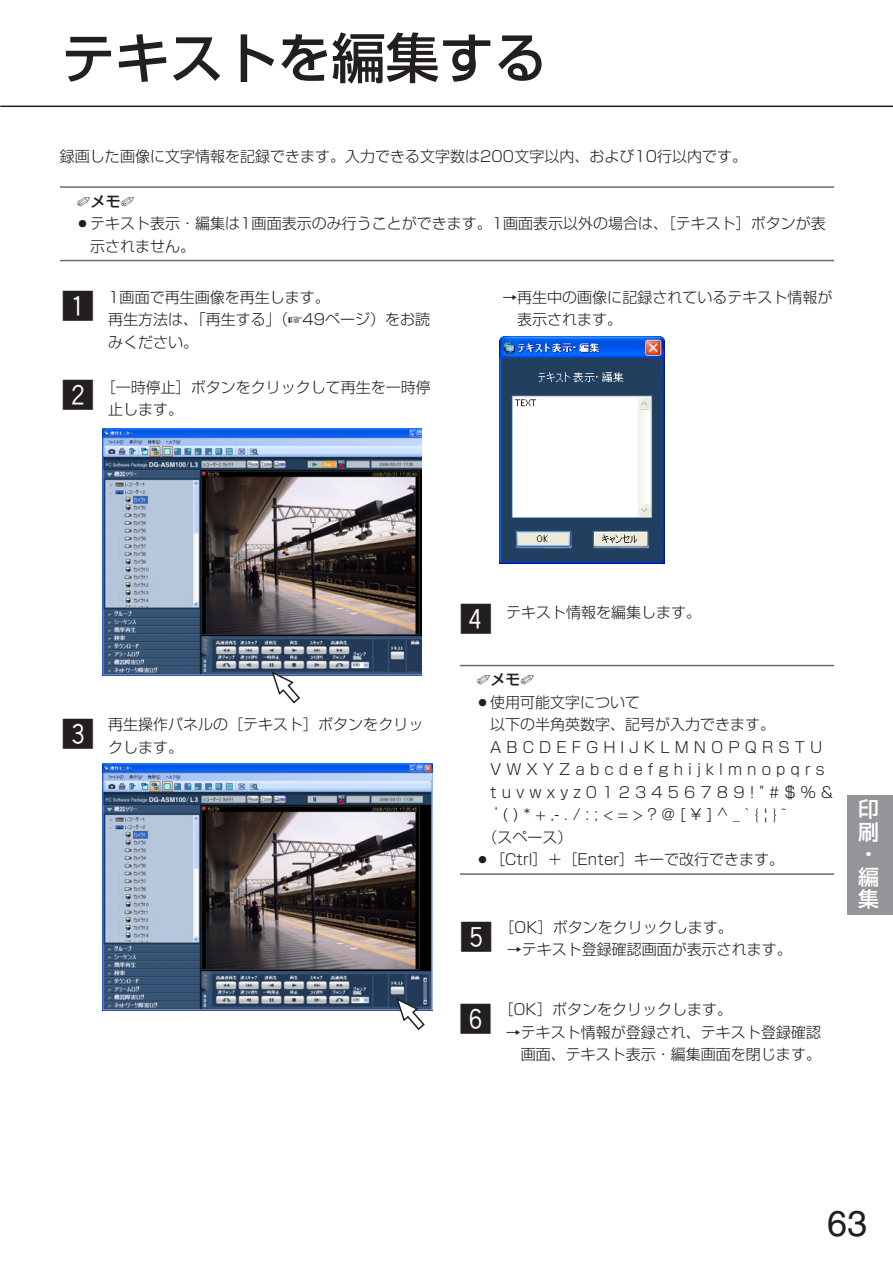
<style>
.page{position:relative;width:893px;height:1263px;background:#fff}
.page>*{position:absolute;margin:0;border:0;box-sizing:border-box;transform-origin:0 0}
.t1{font:500 54px "Shin Go";color:#231f20}
.t2{font:36px "Helvetica";color:#231f20}
.t3{font:33px "Gthin Hround";color:#231f20}
.t4{font:500 21px/22.5px "Shin Go";color:#fff;text-align:justify}
.t5{font:300 15px/22.5px "Shin Go";color:#231f20}
.t6{font:500 15px "Shin Go";color:#231f20}
</style>
<div class="page">
<hr style="left:0;top:106px;width:892px;height:1px;background:#231f20">
<div style="left:847px;top:795px;width:45px;height:119px;background:#939598"></div>
<hr style="left:60px;top:186px;width:774px;height:2px;background:#6c6d70">
<hr style="left:60px;top:260px;width:774px;height:1px;background:#6c6d70">
<hr style="left:460px;top:665px;width:374px;height:1px;background:#6c6d70">
<hr style="left:460px;top:873px;width:374px;height:2px;background:#6c6d70">
<img style="left:102px;top:429px;width:319px;height:246px">
<img style="left:102px;top:764px;width:330px;height:247px">
<img style="left:500px;top:337px;width:164px;height:226px">
<svg style="left:270px;top:670px;width:31px;height:34px"></svg>
<svg style="left:395px;top:996px;width:31px;height:34px"></svg>
<h1 class="t1" style="left:61px;top:38px;width:487px">テキストを編集する</h1>
<p class="t5" style="left:60px;top:147px;width:688px">録画した画像に文字情報を記録できます。入力できる文字数は200文字以内、および10行以内です。</p>
<p class="t6" style="left:77px;top:196px;width:59px">✐メモ✐</p>
<p class="t5" style="left:90px;top:214px;width:737px;text-indent:-15px">○テキスト表示・編集は1画面表示のみ行うことができます。1画面表示以外の場合は、［テキスト］ボタンが表示されません。</p>
<p class="t5" style="left:108px;top:288px;width:323px">1画面で再生画像を再生します。<br>再生方法は、「再生する」（☞49ページ）をお読みください。</p>
<p class="t5" style="left:108px;top:378px;width:324px;text-indent:-8px">［一時停止］ボタンをクリックして再生を一時停止します。</p>
<p class="t5" style="left:517px;top:288px;width:316px;text-indent:-15px">→再生中の画像に記録されているテキスト情報が表示されます。</p>
<h3 class="t3" style="left:61px;top:290px;width:34px">Z</h3>
<h3 class="t3" style="left:61px;top:379px;width:34px">X</h3>
<h3 class="t3" style="left:61px;top:718px;width:34px">C</h3>
<p class="t5" style="left:108px;top:715px;width:316px">再生操作パネルの［テキスト］ボタンをクリックします。</p>
<h3 class="t3" style="left:459px;top:603px;width:34px">V</h3>
<p class="t5" style="left:506px;top:603px;width:196px">テキスト情報を編集します。</p>
<p class="t6" style="left:477px;top:674px;width:59px">✐メモ✐</p>
<p class="t5" style="left:475px;top:693px;width:166px">○使用可能文字について</p>
<p class="t5" style="left:490px;top:715px;width:286px">以下の半角英数字、記号が入力できます。</p>
<p class="t5" style="left:490px;top:738px;width:333px">A B C D E F G H I J K L M N O P Q R S T U</p>
<p class="t5" style="left:490px;top:760px;width:336px">V W X Y Z a b c d e f g h i j k l m n o p q r s</p>
<p class="t5" style="left:490px;top:783px;width:344px">t u v w x y z 0 1 2 3 4 5 6 7 8 9 ! " # $ % &amp;</p>
<p class="t5" style="left:482px;top:805px;width:305px">‘ ( ) * + ,- . / : ; &lt; = &gt; ? @ [ ¥ ] ^ _ ` { ¦ } ̃</p>
<p class="t5" style="left:482px;top:828px;width:91px">（スペース）</p>
<p class="t5" style="left:475px;top:850px;width:310px">○［Ctrl］＋［Enter］キーで改行できます。</p>
<h3 class="t3" style="left:460px;top:921px;width:34px">B</h3>
<p class="t5" style="left:499px;top:918px;width:235px">［OK］ボタンをクリックします。</p>
<p class="t5" style="left:506px;top:940px;width:286px">→テキスト登録確認画面が表示されます。</p>
<h3 class="t3" style="left:459px;top:1003px;width:34px">N</h3>
<p class="t5" style="left:498px;top:1000px;width:235px">［OK］ボタンをクリックします。</p>
<p class="t5" style="left:506px;top:1023px;width:316px;text-align:right">→テキスト情報が登録され、テキスト登録確認画面、テキスト表示・編集画面を閉じます。</p>
<h3 class="t4" style="left:858px;top:801px;width:22px">印刷・編集</h3>
<h2 class="t2" style="left:827px;top:1211px;width:42px">63</h2>
</div>
